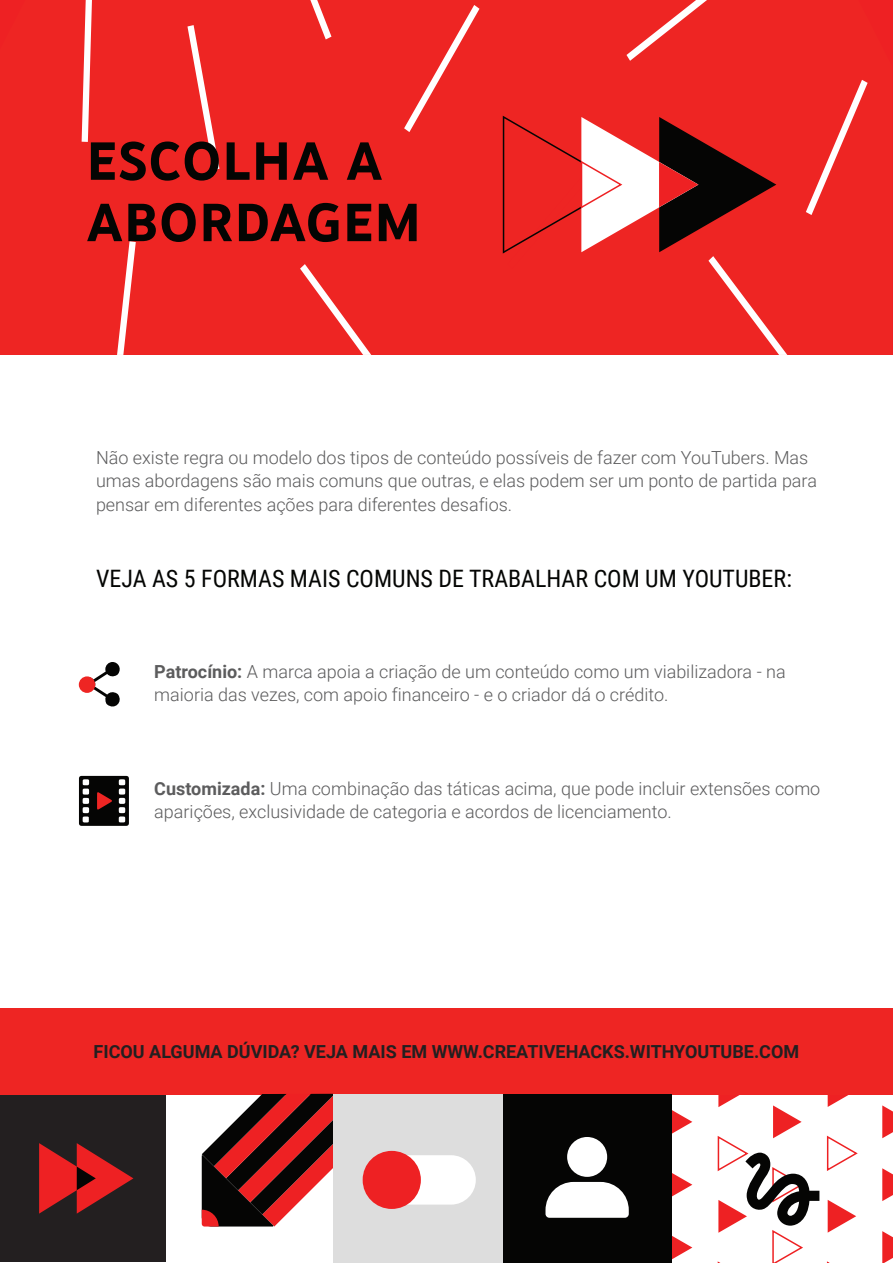
<style>
.page{position:relative;width:893px;height:1263px;background:#fff}
.page>*{position:absolute;margin:0;border:0;box-sizing:border-box;transform-origin:0 0}
.t1{font:700 54.9px/61.3px "You Tube Sans";letter-spacing:.02em;color:#040503}
.t2{font:24px "Roboto Condensed";color:#040503}
.t3{font:300 18px/23.5px "Roboto";color:#5c5c5d}
.t4{font:700 18px "Roboto";color:#231f20}
.s1{font-weight:700}
</style>
<div class="page">
<div style="left:0;top:0;width:892px;height:355px;background:#ee2523"></div>
<svg style="left:82px;top:0;width:10px;height:142px"></svg>
<svg style="left:187px;top:25px;width:32px;height:145px"></svg>
<svg style="left:117px;top:241px;width:19px;height:114px"></svg>
<svg style="left:300px;top:264px;width:71px;height:91px;background:#ef3d3b"></svg>
<svg style="left:404px;top:5px;width:75px;height:127px;background:#ef3938"></svg>
<svg style="left:310px;top:0;width:21px;height:39px"></svg>
<svg style="left:806px;top:80px;width:62px;height:135px;background:#ef3c3b"></svg>
<svg style="left:626px;top:0;width:81px;height:61px;background:#f0403f"></svg>
<svg style="left:501px;top:114px;width:286px;height:241px;background:#d63938"></svg>
<svg style="left:79px;top:662px;width:41px;height:45px"></svg>
<div style="left:79px;top:676px;width:16px;height:17px;background:#ee2523;border-radius:50%"></div>
<svg style="left:79px;top:776px;width:50px;height:50px;background:#382c2b"></svg>
<div style="left:0;top:1008px;width:893px;height:87px;background:#ee2523"></div>
<div style="left:0;top:1095px;width:166px;height:166px;background:#231f20"></div>
<svg style="left:202px;top:1094px;width:131px;height:132px"></svg>
<div style="left:334px;top:1094px;width:169px;height:169px;background:#ddd"></div>
<div style="left:363px;top:1155px;width:113px;height:49px;background:#fff;border-radius:25px"></div>
<div style="left:363px;top:1151px;width:58px;height:58px;background:#ee2123;border-radius:50%"></div>
<div style="left:503px;top:1094px;width:169px;height:168px;background:#050504"></div>
<svg style="left:545px;top:1182px;width:84px;height:36px;background:#dedede"></svg>
<div style="left:567px;top:1137px;width:40px;height:40px;background:#fff;border-radius:50%"></div>
<svg style="left:828px;top:1095px;width:21px;height:12px"></svg>
<svg style="left:826px;top:1135px;width:32px;height:36px"></svg>
<svg style="left:828px;top:1200px;width:28px;height:32px"></svg>
<svg style="left:882px;top:1105px;width:11px;height:33px"></svg>
<svg style="left:882px;top:1168px;width:11px;height:33px"></svg>
<svg style="left:882px;top:1231px;width:11px;height:31px"></svg>
<svg style="left:673px;top:1236px;width:19px;height:23px"></svg>
<svg style="left:673px;top:1173px;width:19px;height:23px"></svg>
<svg style="left:673px;top:1110px;width:19px;height:23px"></svg>
<svg style="left:717px;top:1095px;width:102px;height:167px"></svg>
<svg style="left:39px;top:1143px;width:94px;height:70px"></svg>
<h1 class="t1" style="left:86px;top:125px;width:336px">ESCOLHA A<br>ABORDAGEM</h1>
<p class="t3" style="left:96px;top:445px;width:722px">Não existe regra ou modelo dos tipos de conteúdo possíveis de fazer com YouTubers. Mas umas abordagens são mais comuns que outras, e elas podem ser um ponto de partida para pensar em diferentes ações para diferentes desafios.</p>
<h2 class="t2" style="left:96px;top:562px;width:697px">VEJA AS 5 FORMAS MAIS COMUNS DE TRABALHAR COM UM YOUTUBER:</h2>
<p class="t3" style="left:154px;top:659px;width:633px"><span class="s1">Patrocínio:</span> A marca apoia a criação de um conteúdo como um viabilizadora - na maioria das vezes, com apoio financeiro - e o criador dá o crédito.</p>
<p class="t3" style="left:154px;top:776px;width:668px"><span class="s1">Customizada:</span> Uma combinação das táticas acima, que pode incluir extensões como aparições, exclusividade de categoria e acordos de licenciamento.</p>
<p class="t4" style="left:94px;top:1039px;width:707px">FICOU ALGUMA DÚVIDA? VEJA MAIS EM WWW.CREATIVEHACKS.WITHYOUTUBE.COM</p>
</div>
